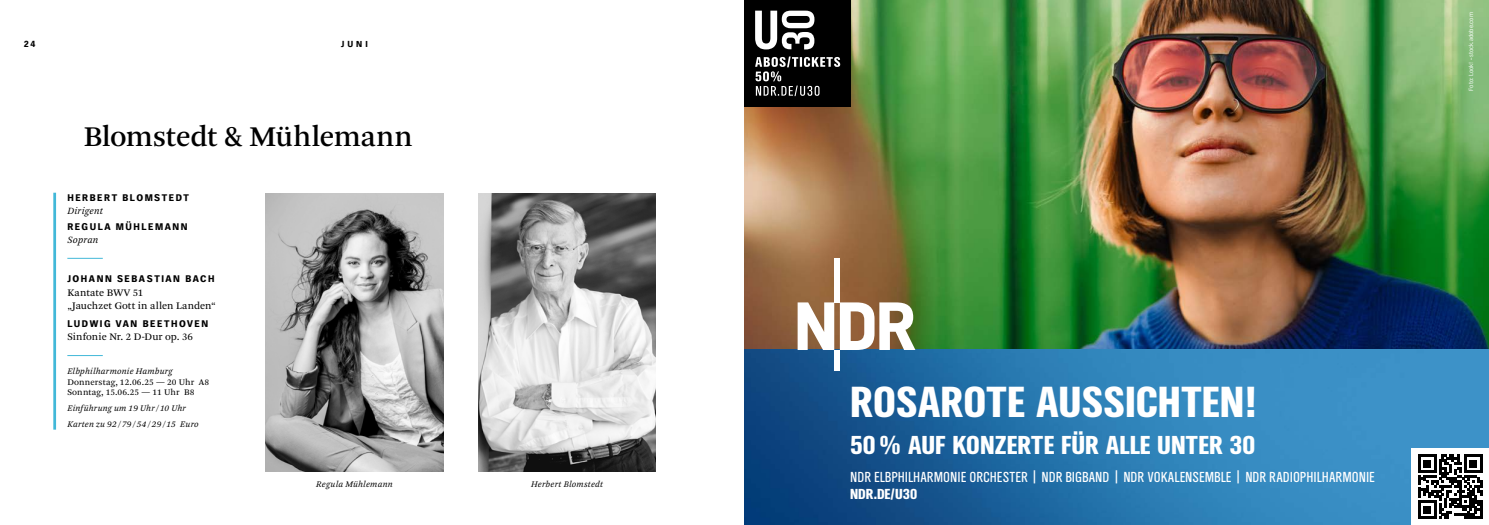
<style>
.page{position:relative;width:1489px;height:525px;background:#fff}
.page>*{position:absolute;margin:0;border:0;box-sizing:border-box;transform-origin:0 0}
.t1{font:900 45px "NDR Sans Cond";color:#fff}
.KV_Head01{font:30px "Arnhem Pro";letter-spacing:-.01em;color:#000}
.t2{font:900 26.88px "NDR Sans Cond";color:#fff}
.t3{font:15px "NDR Sans Cond";color:#fff}
.t4{font:900 15px "NDR Sans Cond";color:#fff}
.KV_Werk___Opus___Stück{font:10.5px "Arnhem Pro Blond";letter-spacing:.005em;color:#000}
.KV_Name_des_Interpreten{font:900 10px "NDR Sans";letter-spacing:.155em;color:#000}
.KV_erster_Komponist{font:900 10px "NDR Sans";letter-spacing:.155em;color:#000}
.KV_weitere_Komponisten{font:900 10px "NDR Sans";letter-spacing:.155em;color:#000}
.KV_Dirigen___Position{font:italic 10px "Arnhem Pro Blond";letter-spacing:.02em;color:#000}
.KV_Termin_me{font:9px "Arnhem Pro Blond";letter-spacing:.015em;color:#000}
.KV_Preis_Einf_me{font:italic 9px "Arnhem Pro Blond";letter-spacing:.02em;color:#000}
.BU_7_2pt{font:italic 9px "Arnhem Pro Blond";letter-spacing:.02em;color:#000}
.KV_Ort_Einf_me{font:italic 9px "Arnhem Pro Blond";letter-spacing:.02em;color:#000}
.SM_NDRSans_black_7_2pt_zentriert_schwarz{font:900 9px "NDR Sans";color:#000}
.P_NDRSans_black_7_2pt_zentriert_black{font:900 9px "NDR Sans";color:#000}
.t5{font:6.25px "NDR Sans";color:#fff}
</style>
<div class="page">
<hr style="left:67px;top:258px;width:36px;height:1px;background:#42b8d8">
<hr style="left:67px;top:355px;width:36px;height:1px;background:#42b8d8">
<hr style="left:53px;top:192px;width:3px;height:237px;background:#42b8d8">
<img style="left:266px;top:193px;width:177px;height:278px">
<img style="left:478px;top:193px;width:178px;height:278px">
<img style="left:744px;top:0;width:744px;height:350px">
<img style="left:744px;top:350px;width:744px;height:174px">
<div style="left:834px;top:257px;width:5px;height:45px;background:#fff"></div>
<svg style="left:797px;top:302px;width:118px;height:48px"></svg>
<div style="left:834px;top:350px;width:5px;height:20px;background:#fff"></div>
<div style="left:744px;top:0;width:106px;height:106px;background:#000"></div>
<svg style="left:755px;top:11px;width:59px;height:38px"></svg>
<svg style="left:755px;top:56px;width:85px;height:40px"></svg>
<div style="left:1411px;top:448px;width:77px;height:76px;background:#fff"></div>
<svg style="left:1418px;top:454px;width:64px;height:64px"></svg>
<p class="P_NDRSans_black_7_2pt_zentriert_black" style="left:24px;top:38px;width:13px">24</p>
<p class="SM_NDRSans_black_7_2pt_zentriert_schwarz" style="left:341px;top:38px;width:28px">JUNI</p>
<p class="KV_Head01" style="left:84px;top:117px;width:330px">Blomstedt &amp; Mühlemann</p>
<p class="KV_Name_des_Interpreten" style="left:67px;top:191px;width:123px">HERBERT BLOMSTEDT</p>
<p class="KV_Dirigen___Position" style="left:67px;top:204px;width:37px">Dirigent</p>
<p class="KV_Name_des_Interpreten" style="left:67px;top:220px;width:122px">REGULA MÜHLEMANN</p>
<p class="KV_Dirigen___Position" style="left:67px;top:233px;width:32px">Sopran</p>
<p class="KV_erster_Komponist" style="left:67px;top:272px;width:149px">JOHANN SEBASTIAN BACH</p>
<p class="KV_Werk___Opus___Stück" style="left:67px;top:285px;width:78px">Kantate BWV 51</p>
<p class="KV_Werk___Opus___Stück" style="left:67px;top:298px;width:150px">„Jauchzet Gott in allen Landen“</p>
<p class="KV_weitere_Komponisten" style="left:67px;top:317px;width:142px">LUDWIG VAN BEETHOVEN</p>
<p class="KV_Werk___Opus___Stück" style="left:67px;top:330px;width:127px">Sinfonie Nr. 2 D-Dur op. 36</p>
<p class="KV_Ort_Einf_me" style="left:67px;top:365px;width:107px">Elbphilharmonie Hamburg</p>
<p class="KV_Termin_me" style="left:67px;top:376px;width:143px">Donnerstag, 12.06.25 — 20 Uhr A8</p>
<p class="KV_Termin_me" style="left:67px;top:386px;width:129px">Sonntag, 15.06.25 — 11 Uhr B8</p>
<p class="KV_Preis_Einf_me" style="left:67px;top:402px;width:120px">Einführung um 19 Uhr/ 10 Uhr</p>
<p class="KV_Preis_Einf_me" style="left:67px;top:418px;width:133px">Karten zu 92 / 79 / 54 / 29 / 15 Euro</p>
<p class="BU_7_2pt" style="left:316px;top:478px;width:78px">Regula Mühlemann</p>
<p class="BU_7_2pt" style="left:531px;top:478px;width:73px">Herbert Blomstedt</p>
<p class="t5" style="left:1466px;top:90px;width:80px;rotate:-90deg">Foto: Look! – stock.adobe.com</p>
<p class="t1" style="left:850px;top:373px;width:407px">ROSAROTE AUSSICHTEN!</p>
<p class="t2" style="left:850px;top:427px;width:406px">50% AUF KONZERTE FÜR ALLE UNTER 30</p>
<p class="t3" style="left:850px;top:467px;width:526px">NDR ELBPHILHARMONIE ORCHESTER | NDR BIGBAND | NDR VOKALENSEMBLE | NDR RADIOPHILHARMONIE</p>
<p class="t4" style="left:850px;top:484px;width:69px">NDR.DE/U30</p>
</div>
